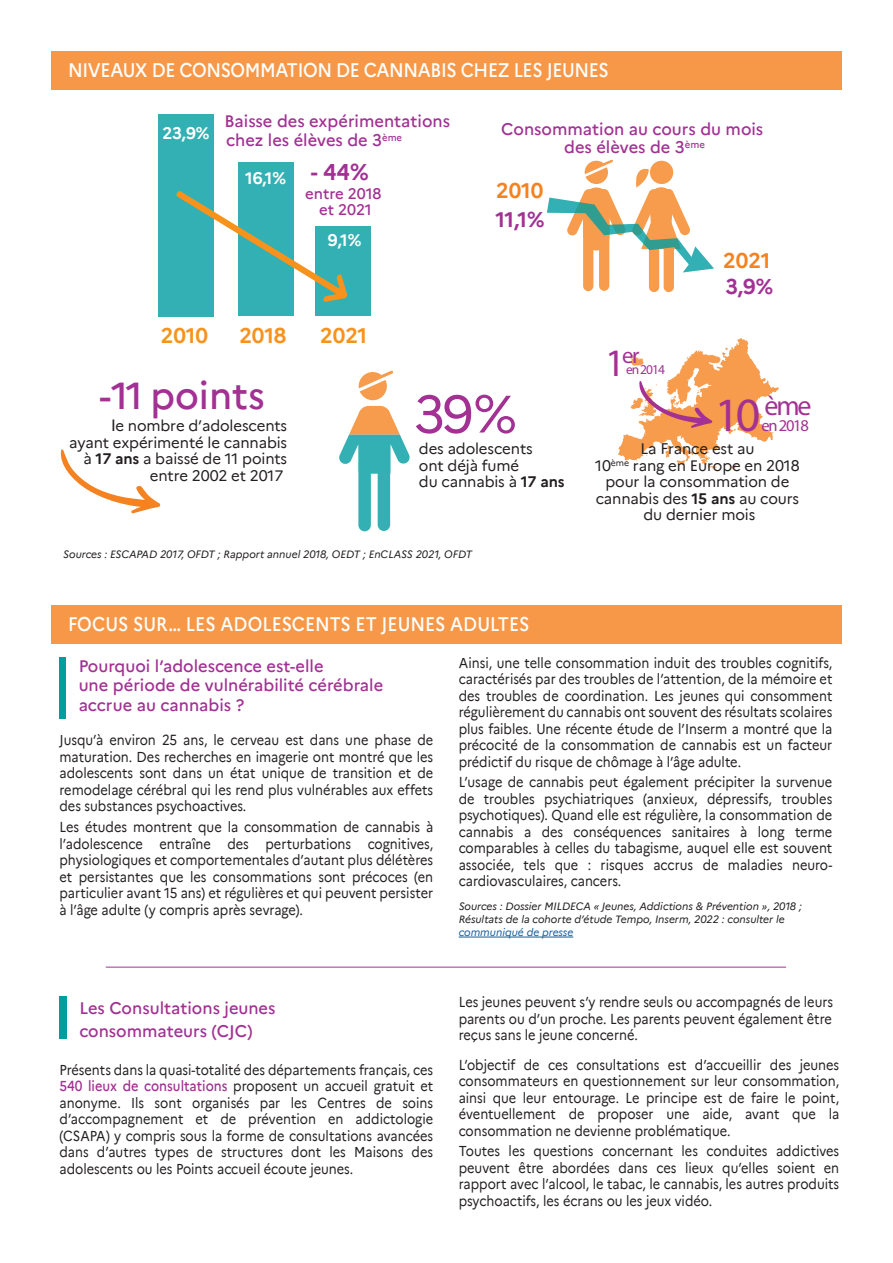
<style>
.page{position:relative;width:893px;height:1263px;background:#fff}
.page>*{position:absolute;margin:0;border:0;box-sizing:border-box;transform-origin:0 0}
.t1{font:52.5px "Marianne";color:#a23193}
.t2{font:500 37.5px "Marianne";color:#a23193}
.t3{font:800 28.05px "Futura BT";color:#a23193}
.t4{font:800 22.8px "Futura BT";color:#a23193}
.t5{font:700 22.5px "Marianne";color:#a23193}
.t6{font:700 21px/29px "Marianne";letter-spacing:-.005em;color:#a23193}
.t7{font:700 21px "Marianne";color:#f7931d}
.t8{font:700 21px "Marianne";color:#f58220}
.T1{font:500 19.5px "Marianne";letter-spacing:-.02em;color:#fff;scale:.9 1}
.T1-2{font:500 19.5px "Marianne";color:#fff;scale:.9 1}
.sous_titre{font:500 16.5px/19.2px "Marianne";color:#a23193}
.t9{font:700 16.5px "Marianne";color:#fff}
.t10{font:800 16.5px "Futura BT";letter-spacing:-.075em;color:#a23193}
.t11{font:15px/16.5px "Marianne";letter-spacing:-.01em;color:#231f20}
.t12{font:500 15px/16.5px "Marianne";color:#a23193;text-align:center}
.CDT{font:14.25px/16.5px "Marianne";color:#231f20;text-align:justify;scale:.9 1}
.sous_titre-2{font:14.25px/16.5px "Marianne";color:#231f20;text-align:justify;scale:.9 1}
.t13{font:800 13.5px "Futura BT";letter-spacing:-.075em;color:#a23193}
.LEGENDE{font:italic 10.5px/12.6px "Marianne";color:#231f20}
.s1{color:#f58220}
.s2{font-size:39px}
.s3{font-weight:500}
.s4{font-weight:700}
.s5{font-size:48px}
.s6{font-weight:500;color:#a23193}
.s7{color:#175d9e}
</style>
<div class="page">
<svg style="left:359px;top:371px;width:34px;height:29px"></svg>
<div style="left:649px;top:242px;width:10px;height:50px;background:#f79b4c;border-radius:5px"></div>
<div style="left:664px;top:242px;width:10px;height:50px;background:#f79b4c;border-radius:5px"></div>
<div style="left:583px;top:236px;width:10px;height:55px;background:#f79b4c;border-radius:5px"></div>
<div style="left:599px;top:236px;width:10px;height:55px;background:#f79b4c;border-radius:5px"></div>
<svg style="left:339px;top:406px;width:71px;height:125px"></svg>
<svg style="left:547px;top:160px;width:167px;height:112px"></svg>
<svg style="left:60px;top:449px;width:101px;height:65px"></svg>
<svg style="left:618px;top:338px;width:161px;height:131px"></svg>
<div style="left:238px;top:162px;width:55px;height:154px;background:#33b0b3"></div>
<div style="left:315px;top:227px;width:56px;height:89px;background:#33b0b3"></div>
<div style="left:158px;top:114px;width:56px;height:203px;background:#33b0b3"></div>
<svg style="left:176px;top:191px;width:171px;height:111px"></svg>
<div style="left:51px;top:51px;width:791px;height:38px;background:#f79848"></div>
<div style="left:60px;top:657px;width:6px;height:62px;background:#009da1"></div>
<div style="left:60px;top:996px;width:7px;height:43px;background:#009da1"></div>
<div style="left:51px;top:605px;width:791px;height:38px;background:#f79848"></div>
<hr style="left:106px;top:967px;width:680px;height:1px;background:#a23193">
<hr style="left:459px;top:937px;width:114px;height:1px;background:#175d9e">
<p class="T1" style="left:68px;top:55px;width:602px">NIVEAUX DE CONSOMMATION DE CANNABIS CHEZ LES JEUNES</p>
<p class="t9" style="left:162px;top:120px;width:49px">23,9%</p>
<p class="t7" style="left:161px;top:319px;width:49px">2010</p>
<p class="sous_titre" style="left:224px;top:110px;width:227px">Baisse des expérimentations chez les élèves de 3<sup>ème</sup></p>
<p class="sous_titre" style="left:501px;top:119px;width:264px;line-height:18px;text-align:center">Consommation au cours du mois des élèves de 3<sup>ème</sup></p>
<p class="t9" style="left:245px;top:165px;width:43px">16,1%</p>
<p class="t5" style="left:311px;top:155px;width:59px">- 44%</p>
<p class="t12" style="left:305px;top:184px;width:78px">entre 2018 et 2021</p>
<p class="t9" style="left:328px;top:228px;width:35px">9,1%</p>
<p class="t7" style="left:239px;top:319px;width:49px">2018</p>
<p class="t7" style="left:320px;top:319px;width:49px">2021</p>
<p class="t6" style="left:495px;top:174px;width:51px"><span class="s1">2010<br></span>11,1%</p>
<p class="t4" style="left:605px;top:341px;width:36px"><span class="s2">1</span>er</p>
<p class="t13" style="left:626px;top:361px;width:40px">en 2014</p>
<p class="t8" style="left:723px;top:244px;width:49px">2021</p>
<p class="t6" style="left:725px;top:271px;width:49px">3,9%</p>
<p class="t2" style="left:100px;top:367px;width:167px">-11 points</p>
<p class="t11" style="left:69px;top:416px;width:220px;text-align:right"><span class="s3">l</span>e nombre d’adolescents ayant expérimenté le cannabis à <span class="s4">17 ans</span> a baissé de 11 points entre 2002 et 2017</p>
<p class="t1" style="left:414px;top:373px;width:105px">39%</p>
<p class="t11" style="left:419px;top:439px;width:147px">des adolescents<br>ont déjà fumé<br>du cannabis à <span class="s4">17 ans</span></p>
<p class="LEGENDE" style="left:63px;top:547px;width:410px">Sources : ESCAPAD 2017, OFDT ; Rapport annuel 2018, OEDT ; EnCLASS 2021, OFDT</p>
<p class="T1-2" style="left:68px;top:609px;width:514px">FOCUS SUR… LES ADOLESCENTS ET JEUNES ADULTES</p>
<p class="t3" style="left:715px;top:388px;width:98px"><span class="s5">10</span> ème</p>
<p class="t10" style="left:762px;top:415px;width:49px">en 2018</p>
<p class="t11" style="left:595px;top:439px;width:206px;text-align:center">La France est au<br>10<sup>ème</sup> rang en Europe en 2018 pour la consommation de cannabis des <span class="s4">15 ans</span> au cours du dernier mois</p>
<p class="sous_titre" style="left:79px;top:655px;width:246px">Pourquoi l’adolescence est-elle</p>
<p class="sous_titre" style="left:79px;top:674px;width:306px">une période de vulnérabilité cérébrale accrue au cannabis ?</p>
<p class="CDT" style="left:60px;top:731px;width:417px">Jusqu’à environ 25 ans, le cerveau est dans une phase de maturation. Des recherches en imagerie ont montré que les adolescents sont dans un état unique de transition et de remodelage cérébral qui les rend plus vulnérables aux effets des substances psychoactives.</p>
<p class="CDT" style="left:60px;top:818px;width:417px">Les études montrent que la consommation de cannabis à l’adolescence entraîne des perturbations cognitives, physiologiques et comportementales d’autant plus délétères et persistantes que les consommations sont précoces (en particulier avant 15 ans) et régulières et qui peuvent persister à l’âge adulte (y compris après sevrage).</p>
<p class="sous_titre" style="left:79px;top:995px;width:198px;line-height:23.4px">Les Consultations jeunes consommateurs (CJC)</p>
<p class="CDT" style="left:60px;top:1060px;width:417px">Présents dans la quasi-totalité des départements français, ces <span class="s6">540 lieux de consultations</span> proposent un accueil gratuit et anonyme. Ils sont organisés par les Centres de soins d’accompagnement et de prévention en addictologie (CSAPA) y compris sous la forme de consultations avancées dans d’autres types de structures dont les Maisons des adolescents ou les Points accueil écoute jeunes.</p>
<p class="CDT" style="left:459px;top:653px;width:417px">Ainsi, une telle consommation induit des troubles cognitifs, caractérisés par des troubles de l’attention, de la mémoire et des troubles de coordination. Les jeunes qui consomment régulièrement du cannabis ont souvent des résultats scolaires plus faibles. Une récente étude de l’Inserm a montré que la précocité de la consommation de cannabis est un facteur prédictif du risque de chômage à l’âge adulte.</p>
<p class="CDT" style="left:459px;top:773px;width:417px">L’usage de cannabis peut également précipiter la survenue de troubles psychiatriques (anxieux, dépressifs, troubles psychotiques). Quand elle est régulière, la consommation de cannabis a des conséquences sanitaires à long terme comparables à celles du tabagisme, auquel elle est souvent associée, tels que : risques accrus de maladies neuro&shy;cardiovasculaires, cancers.</p>
<p class="LEGENDE" style="left:459px;top:899px;width:345px">Sources : Dossier MILDECA « Jeunes, Addictions &amp; Prévention », 2018 ;<br>Résultats de la cohorte d’étude Tempo, Inserm, 2022 : consulter le <span class="s7">communiqué de presse</span></p>
<p class="sous_titre-2" style="left:459px;top:993px;width:418px">Les jeunes peuvent s’y rendre seuls ou accompagnés de leurs parents ou d’un proche. Les parents peuvent également être reçus sans le jeune concerné.</p>
<p class="CDT" style="left:459px;top:1055px;width:424px">L’objectif de ces consultations est d’accueillir des jeunes consommateurs en questionnement sur leur consommation, ainsi que leur entourage. Le principe est de faire le point, éventuellement de proposer une aide, avant que la consommation ne devienne problématique.</p>
<p class="CDT" style="left:459px;top:1142px;width:424px">Toutes les questions concernant les conduites addictives peuvent être abordées dans ces lieux qu’elles soient en rapport avec l’alcool, le tabac, le cannabis, les autres produits psychoactifs, les écrans ou les jeux vidéo.</p>
</div>
